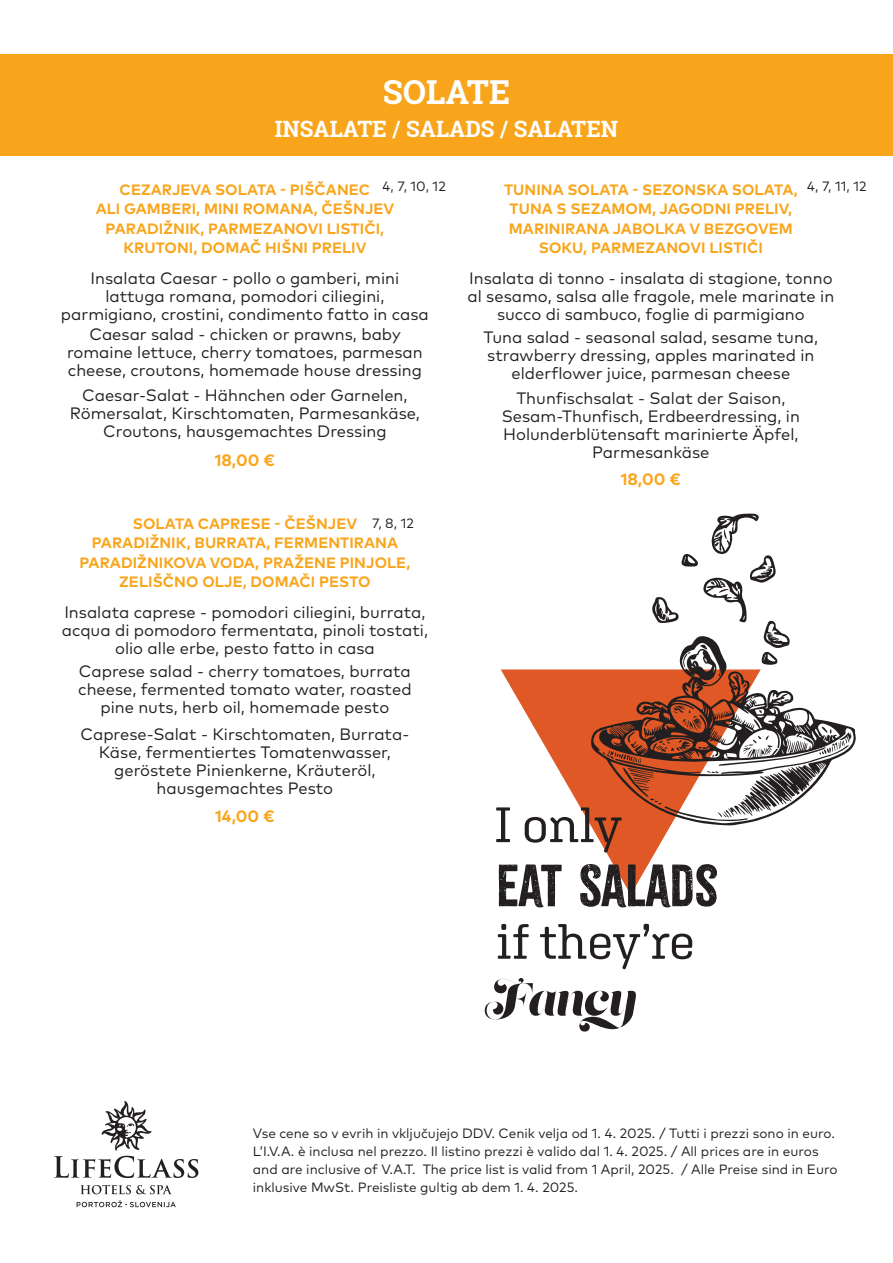
<style>
.page{position:relative;width:893px;height:1263px;background:#fff}
.page>*{position:absolute;margin:0;border:0;box-sizing:border-box;transform-origin:0 0}
.t1{font:700 33px "Roboto Slab";color:#fff}
.t2{font:700 22.5px "Roboto Slab";color:#fff}
.t3{font:16.5px/18px "Mark Pro";color:#231f20;text-align:center}
.t4{font:700 16.5px "Mark Pro";color:#f9a51b}
.t5{font:700 15px/19.5px "Mark Pro";letter-spacing:.005em;color:#f9a51b;text-align:center}
.t6{font:13.5px/18px "Mark Pro";color:#231f20}
</style>
<div class="page">
<svg style="left:501px;top:669px;width:155px;height:195px"></svg>
<hr style="left:892px;top:54px;width:1px;height:131px;background:#df5826">
<div style="left:0;top:54px;width:893px;height:101px;background:#f9a51b"></div>
<svg style="left:591px;top:669px;width:265px;height:80px"></svg>
<svg style="left:742px;top:683px;width:4px;height:5px"></svg>
<svg style="left:652px;top:513px;width:139px;height:164px"></svg>
<svg style="left:77px;top:1200px;width:99px;height:7px"></svg>
<svg style="left:54px;top:1101px;width:144px;height:93px"></svg>
<svg style="left:496px;top:807px;width:14px;height:35px"></svg>
<svg style="left:525px;top:699px;width:326px;height:153px"></svg>
<svg style="left:498px;top:924px;width:31px;height:35px"></svg>
<svg style="left:540px;top:924px;width:152px;height:45px"></svg>
<svg style="left:499px;top:864px;width:63px;height:43px"></svg>
<svg style="left:580px;top:864px;width:137px;height:43px"></svg>
<svg style="left:485px;top:978px;width:151px;height:53px"></svg>
<h1 class="t1" style="left:383px;top:70px;width:129px">SOLATE</h1>
<h2 class="t2" style="left:275px;top:114px;width:345px">INSALATE / SALADS / SALATEN</h2>
<p class="t6" style="left:382px;top:176px;width:65px">4, 7, 10, 12</p>
<p class="t6" style="left:807px;top:176px;width:61px">4, 7, 11, 12</p>
<p class="t5" style="left:96px;top:178px;width:300px">CEZARJEVA SOLATA - PIŠČANEC<br>ALI GAMBERI, MINI ROMANA, ČEŠNJEV<br>PARADIŽNIK, PARMEZANOVI LISTIČI,<br>KRUTONI, DOMAČ HIŠNI PRELIV</p>
<p class="t5" style="left:504px;top:178px;width:295px">TUNINA SOLATA - SEZONSKA SOLATA,<br>TUNA S SEZAMOM, JAGODNI PRELIV,<br>MARINIRANA JABOLKA V BEZGOVEM<br>SOKU, PARMEZANOVI LISTIČI</p>
<p class="t3" style="left:61px;top:268px;width:369px">Insalata Caesar - pollo o gamberi, mini lattuga romana, pomodori ciliegini, parmigiano, crostini, condimento fatto in casa</p>
<p class="t3" style="left:467px;top:268px;width:368px">Insalata di tonno - insalata di stagione, tonno al sesamo, salsa alle fragole, mele marinate in succo di sambuco, foglie di parmigiano</p>
<p class="t3" style="left:67px;top:324px;width:357px">Caesar salad - chicken or prawns, baby romaine lettuce, cherry tomatoes, parmesan cheese, croutons, homemade house dressing</p>
<p class="t3" style="left:483px;top:327px;width:336px">Tuna salad - seasonal salad, sesame tuna, strawberry dressing, apples marinated in elderflower juice, parmesan cheese</p>
<p class="t3" style="left:70px;top:385px;width:352px">Caesar-Salat - Hähnchen oder Garnelen,<br>Römersalat, Kirschtomaten, Parmesankäse,<br>Croutons, hausgemachtes Dressing</p>
<p class="t3" style="left:502px;top:388px;width:300px">Thunfischsalat - Salat der Saison,<br>Sesam-Thunfisch, Erdbeerdressing, in<br>Holunderblütensaft marinierte Äpfel,<br>Parmesankäse</p>
<p class="t4" style="left:215px;top:447px;width:62px">18,00 €</p>
<p class="t5" style="left:80px;top:512px;width:332px">SOLATA CAPRESE - ČEŠNJEV<br>PARADIŽNIK, BURRATA, FERMENTIRANA<br>PARADIŽNIKOVA VODA, PRAŽENE PINJOLE,<br>ZELIŠČNO OLJE, DOMAČI PESTO</p>
<p class="t6" style="left:372px;top:513px;width:43px">7, 8, 12</p>
<p class="t3" style="left:62px;top:602px;width:368px">Insalata caprese - pomodori ciliegini, burrata, acqua di pomodoro fermentata, pinoli tostati, olio alle erbe, pesto fatto in casa</p>
<p class="t3" style="left:78px;top:661px;width:335px">Caprese salad - cherry tomatoes, burrata cheese, fermented tomato water, roasted pine nuts, herb oil, homemade pesto</p>
<p class="t3" style="left:81px;top:724px;width:330px">Caprese-Salat - Kirschtomaten, Burrata-Käse, fermentiertes Tomatenwasser, geröstete Pinienkerne, Kräuteröl, hausgemachtes Pesto</p>
<p class="t4" style="left:215px;top:804px;width:61px">14,00 €</p>
<p class="t4" style="left:621px;top:466px;width:62px">18,00 €</p>
<p class="t6" style="left:253px;top:1124px;width:586px">Vse cene so v evrih in vključujejo DDV. Cenik velja od 1. 4. 2025. / Tutti i prezzi sono in euro.<br>L’I.V.A. è inclusa nel prezzo. Il listino prezzi è valido dal 1. 4. 2025. / All prices are in euros and are inclusive of V.A.T. The price list is valid from 1 April, 2025. / Alle Preise sind in Euro inklusive MwSt. Preisliste gultig ab dem 1. 4. 2025.</p>
</div>
